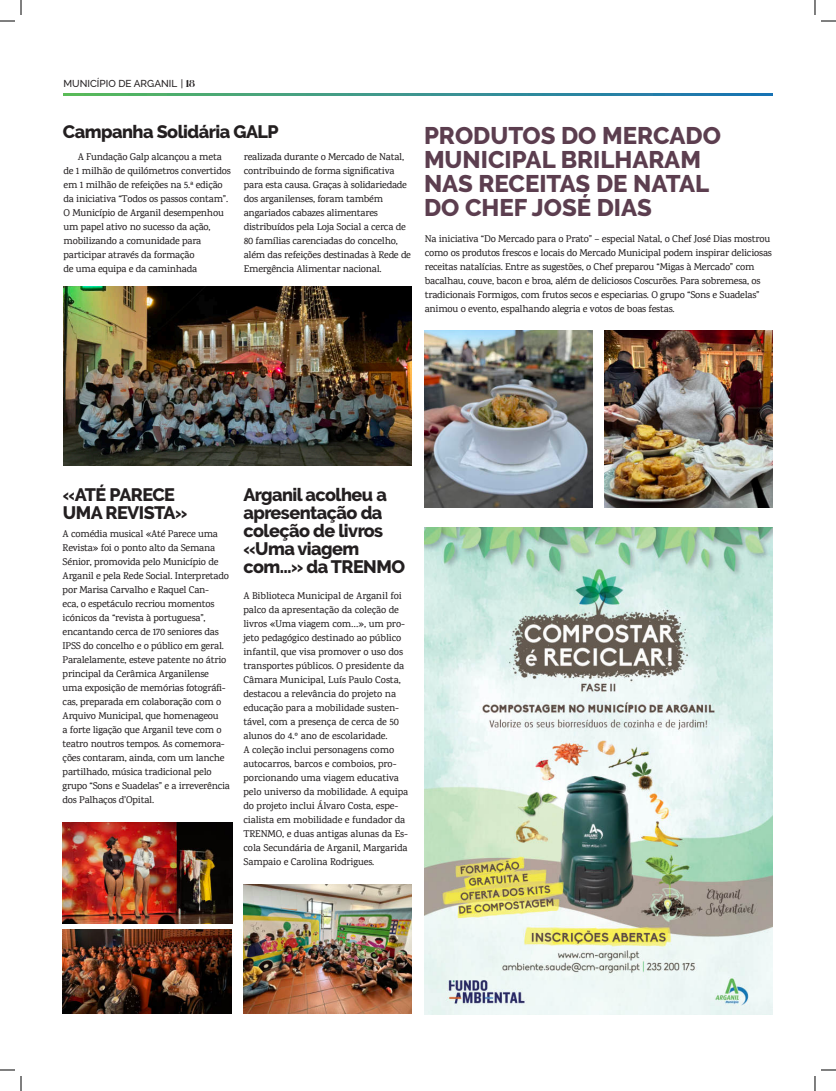
<style>
.page{position:relative;width:836px;height:1091px;background:#fff}
.page>*{position:absolute;margin:0;border:0;box-sizing:border-box;transform-origin:0 0}
.t1{font:800 24px/24px "Raleway";color:#5c3e4f}
.t2{font:800 18px/18px "Raleway";letter-spacing:-.03em;color:#231f20}
.t3{font:500 10px/14px "Karma";letter-spacing:-.02em;color:#231f20}
.t4{font:500 10px "Raleway";color:#231f20}
.s1{font-family:"spinwerad";font-weight:700}
</style>
<div class="page">
<img style="left:243px;top:884px;width:169px;height:129px">
<img style="left:64px;top:286px;width:348px;height:179px">
<img style="left:424px;top:331px;width:168px;height:177px">
<img style="left:604px;top:331px;width:168px;height:177px">
<img style="left:424px;top:527px;width:348px;height:487px">
<img style="left:63px;top:930px;width:169px;height:83px">
<img style="left:63px;top:822px;width:169px;height:102px">
<svg style="left:0;top:0;width:22px;height:22px"></svg>
<svg style="left:0;top:1069px;width:22px;height:22px"></svg>
<svg style="left:814px;top:0;width:22px;height:22px"></svg>
<svg style="left:814px;top:1069px;width:22px;height:22px"></svg>
<p class="t4" style="left:64px;top:78px;width:133px">MUNICÍPIO DE ARGANIL | <span class="s1">18</span></p>
<h2 class="t2" style="left:63px;top:123px;width:217px">Campanha Solidária GALP</h2>
<p class="t3" style="left:64px;top:149px;width:169px;text-indent:14px">A Fundação Galp alcançou a meta de 1 milhão de quilómetros convertidos em 1 milhão de refeições na 5.ª edição da iniciativa “Todos os passos contam”.<br>O Município de Arganil desempenhou um papel ativo no sucesso da ação, mobilizando a comunidade para participar através da formação<br>de uma equipa e da caminhada</p>
<p class="t3" style="left:244px;top:149px;width:169px">realizada durante o Mercado de Natal, contribuindo de forma significativa para esta causa. Graças à solidariedade dos arganilenses, foram também angariados cabazes alimentares distribuídos pela Loja Social a cerca de 80 famílias carenciadas do concelho, além das refeições destinadas à Rede de Emergência Alimentar nacional.</p>
<h1 class="t1" style="left:424px;top:124px;width:298px">PRODUTOS DO MERCADO<br>MUNICIPAL BRILHARAM<br>NAS RECEITAS DE NATAL<br>DO CHEF JOSÉ DIAS</h1>
<p class="t3" style="left:425px;top:232px;width:349px">Na iniciativa “Do Mercado para o Prato” – especial Natal, o Chef José Dias mostrou como os produtos frescos e locais do Mercado Municipal podem inspirar deliciosas receitas natalícias. Entre as sugestões, o Chef preparou “Migas à Mercado” com bacalhau, couve, bacon e broa, além de deliciosos Coscurões. Para sobremesa, os tradicionais Formigos, com frutos secos e especiarias. O grupo “Sons e Suadelas” animou o evento, espalhando alegria e votos de boas festas.</p>
<h2 class="t2" style="left:63px;top:485px;width:126px">«ATÉ PARECE<br>UMA REVISTA»</h2>
<p class="t3" style="left:63px;top:526px;width:169px">A comédia musical «Até Parece uma Revista» foi o ponto alto da Semana Sénior, promovida pelo Município de Arganil e pela Rede Social. Interpretado por Marisa Carvalho e Raquel Can-<br>eca, o espetáculo recriou momentos icónicos da “revista à portuguesa”, encantando cerca de 170 seniores das IPSS do concelho e o público em geral.<br>Paralelamente, esteve patente no átrio principal da Cerâmica Arganilense uma exposição de memórias fotográfi&shy;cas, preparada em colaboração com o Arquivo Municipal, que homenageou<br>a forte ligação que Arganil teve com o teatro noutros tempos. As comemora&shy;ções contaram, ainda, com um lanche partilhado, música tradicional pelo grupo “Sons e Suadelas” e a irreverência dos Palhaços d’Opital.</p>
<h2 class="t2" style="left:243px;top:485px;width:163px">Arganil acolheu a apresentação da coleção de livros «Uma viagem com…» da TRENMO</h2>
<p class="t3" style="left:243px;top:588px;width:166px">A Biblioteca Municipal de Arganil foi palco da apresentação da coleção de livros «Uma viagem com…», um pro&shy;jeto pedagógico destinado ao público infantil, que visa promover o uso dos transportes públicos. O presidente da Câmara Municipal, Luís Paulo Costa, destacou a relevância do projeto na educação para a mobilidade susten&shy;tável, com a presença de cerca de 50 alunos do 4.º ano de escolaridade.<br>A coleção inclui personagens como autocarros, barcos e comboios, pro&shy;porcionando uma viagem educativa pelo universo da mobilidade. A equipa do projeto inclui Álvaro Costa, espe&shy;cialista em mobilidade e fundador da TRENMO, e duas antigas alunas da Es&shy;cola Secundária de Arganil, Margarida Sampaio e Carolina Rodrigues.</p>
</div>
